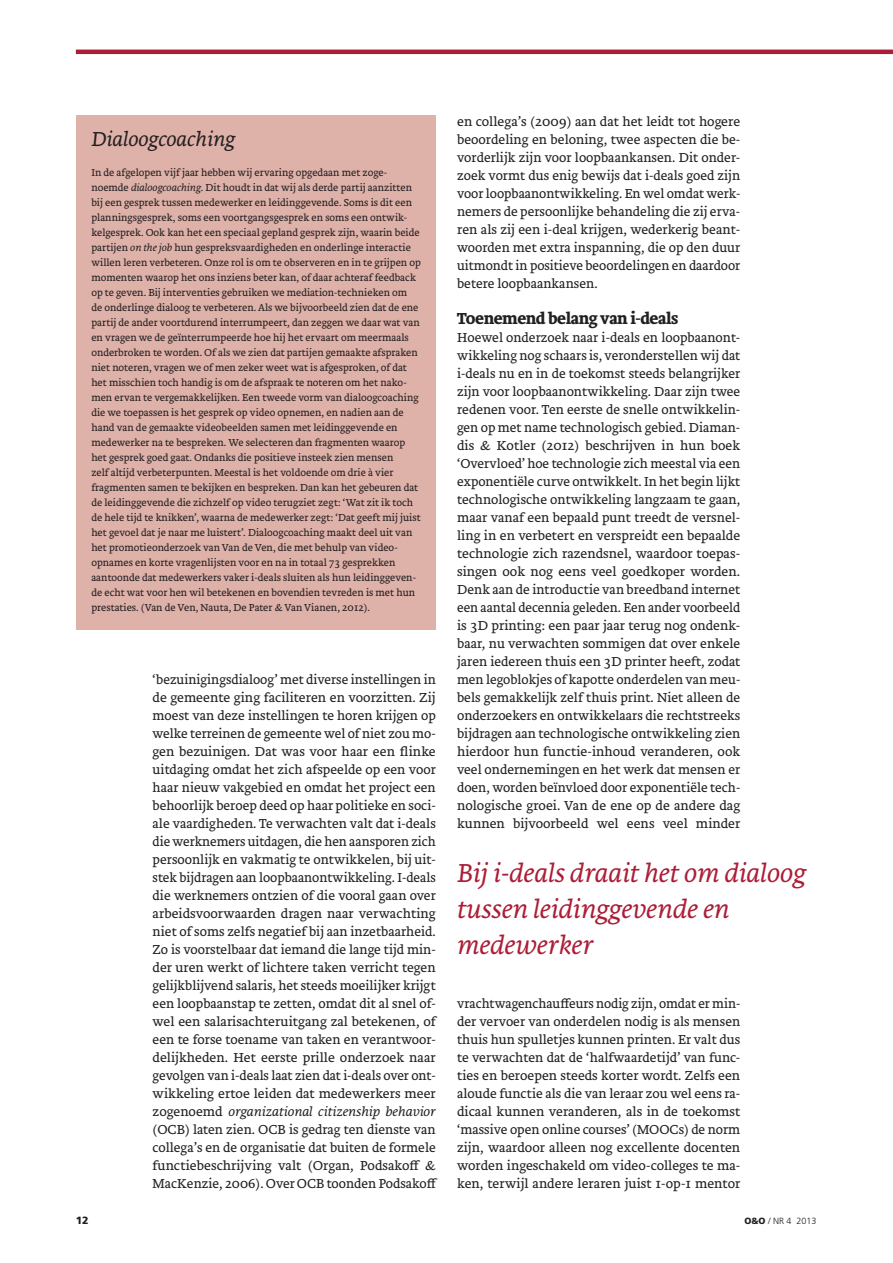
<style>
.page{position:relative;width:893px;height:1263px;background:#fff}
.page>*{position:absolute;margin:0;border:0;box-sizing:border-box;transform-origin:0 0}
.t1{font:italic 300 27px/36px "Brioni Text Std";color:#ac1d37}
.t2{font:italic 300 21px "Brioni Text Std";color:#231f20}
.t3{font:700 16.5px "Brioni Text Std";letter-spacing:-.025em;color:#231f20}
.t4{font:300 13.5px/18px "Brioni Text Std";color:#231f20;text-align:justify}
.t5{font:300 10.5px/15px "Brioni Text Std";color:#231f20}
.t6{font:900 10.5px "Frutiger LT Std";color:#231f20}
.t7{font:300 9px "Frutiger LT Std";color:#231f20}
.s1{font-style:italic}
.s2{font-weight:900}
</style>
<div class="page">
<hr style="left:76px;top:50px;width:817px;height:4px;background:#ac1d37">
<div style="left:76px;top:116px;width:360px;height:514px;background:#deb1a9"></div>
<h2 class="t2" style="left:91px;top:131px;width:145px">Dialoogcoaching</h2>
<p class="t5" style="left:91px;top:166px;width:331px">In de afgelopen vijf jaar hebben wij ervaring opgedaan met zoge&shy;noemde <span class="s1">dialoogcoaching</span>. Dit houdt in dat wij als derde partij aanzitten bij een gesprek tussen medewerker en leidinggevende. Soms is dit een planningsgesprek, soms een voortgangsgesprek en soms een ontwik&shy;kelgesprek. Ook kan het een speciaal gepland gesprek zijn, waarin beide partijen <span class="s1">on the job</span> hun gespreksvaardigheden en onderlinge interactie willen leren verbeteren. Onze rol is om te observeren en in te grijpen op momenten waarop het ons inziens beter kan, of daar achteraf feedback op te geven. Bij interventies gebruiken we mediation-technieken om de onderlinge dialoog te verbeteren. Als we bijvoorbeeld zien dat de ene partij de ander voortdurend interrumpeert, dan zeggen we daar wat van en vragen we de geïnterrumpeerde hoe hij het ervaart om meermaals onderbroken te worden. Of als we zien dat partijen gemaakte afspraken niet noteren, vragen we of men zeker weet wat is afgesproken, of dat het misschien toch handig is om de afspraak te noteren om het nako&shy;men ervan te vergemakkelijken. Een tweede vorm van dialoogcoaching die we toepassen is het gesprek op video opnemen, en nadien aan de hand van de gemaakte videobeelden samen met leidinggevende en medewerker na te bespreken. We selecteren dan fragmenten waarop het gesprek goed gaat. Ondanks die positieve insteek zien mensen<br>zelf altijd verbeterpunten. Meestal is het voldoende om drie à vier fragmenten samen te bekijken en bespreken. Dan kan het gebeuren dat de leidinggevende die zichzelf op video terugziet zegt: ‘Wat zit ik toch de hele tijd te knikken’, waarna de medewerker zegt: ‘Dat geeft mij juist het gevoel dat je naar me luistert’. Dialoogcoaching maakt deel uit van het promotieonderzoek van Van de Ven, die met behulp van video&shy;opnames en korte vragenlijsten voor en na in totaal 73 gesprekken aantoonde dat medewerkers vaker i-deals sluiten als hun leidinggeven&shy;de echt wat voor hen wil betekenen en bovendien tevreden is met hun prestaties. (Van de Ven, Nauta, De Pater &amp; Van Vianen, 2012).</p>
<p class="t6" style="left:76px;top:1216px;width:14px">12</p>
<p class="t4" style="left:153px;top:672px;width:286px">‘bezuinigingsdialoog’ met diverse instellingen in de gemeente ging faciliteren en voorzitten. Zij moest van deze instellingen te horen krijgen op welke terreinen de gemeente wel of niet zou mo&shy;gen bezuinigen. Dat was voor haar een flinke uitdaging omdat het zich afspeelde op een voor haar nieuw vakgebied en omdat het project een behoorlijk beroep deed op haar politieke en soci&shy;ale vaardigheden. Te verwachten valt dat i-deals die werknemers uitdagen, die hen aansporen zich persoonlijk en vakmatig te ontwikkelen, bij uit&shy;stek bijdragen aan loopbaanontwikkeling. I-deals die werknemers ontzien of die vooral gaan over arbeidsvoorwaarden dragen naar verwachting niet of soms zelfs negatief bij aan inzetbaarheid.<br>Zo is voorstelbaar dat iemand die lange tijd min&shy;der uren werkt of lichtere taken verricht tegen gelijkblijvend salaris, het steeds moeilijker krijgt een loopbaanstap te zetten, omdat dit al snel of&shy;wel een salarisachteruitgang zal betekenen, of een te forse toename van taken en verantwoor&shy;delijkheden. Het eerste prille onderzoek naar gevolgen van i-deals laat zien dat i-deals over ont&shy;wikkeling ertoe leiden dat medewerkers meer zogenoemd <span class="s1">organizational citizenship behavior </span>(OCB) laten zien. OCB is gedrag ten dienste van collega’s en de organisatie dat buiten de formele functiebeschrijving valt (Organ, Podsakoff &amp; MacKenzie, 2006). Over OCB toonden Podsakoff</p>
<p class="t4" style="left:457px;top:114px;width:285px">en collega’s (2009) aan dat het leidt tot hogere beoordeling en beloning, twee aspecten die be&shy;vorderlijk zijn voor loopbaankansen. Dit onder&shy;zoek vormt dus enig bewijs dat i-deals goed zijn voor loopbaanontwikkeling. En wel omdat werk&shy;nemers de persoonlijke behandeling die zij erva&shy;ren als zij een i-deal krijgen, wederkerig beant&shy;woorden met extra inspanning, die op den duur uitmondt in positieve beoordelingen en daardoor betere loopbaankansen.</p>
<p class="t3" style="left:457px;top:312px;width:223px">Toenemend belang van i-deals</p>
<p class="t4" style="left:457px;top:330px;width:285px">Hoewel onderzoek naar i-deals en loopbaanont&shy;wikkeling nog schaars is, veronderstellen wij dat i-deals nu en in de toekomst steeds belangrijker zijn voor loopbaanontwikkeling. Daar zijn twee redenen voor. Ten eerste de snelle ontwikkelin&shy;gen op met name technologisch gebied. Diaman&shy;dis &amp; Kotler (2012) beschrijven in hun boek ‘Overvloed’ hoe technologie zich meestal via een exponentiële curve ontwikkelt. In het begin lijkt technologische ontwikkeling langzaam te gaan, maar vanaf een bepaald punt treedt de versnel&shy;ling in en verbetert en verspreidt een bepaalde technologie zich razendsnel, waardoor toepas&shy;singen ook nog eens veel goedkoper worden.<br>Denk aan de introductie van breedband internet een aantal decennia geleden. Een ander voorbeeld is 3D printing: een paar jaar terug nog ondenk&shy;baar, nu verwachten sommigen dat over enkele jaren iedereen thuis een 3D printer heeft, zodat men legoblokjes of kapotte onderdelen van meu&shy;bels gemakkelijk zelf thuis print. Niet alleen de onderzoekers en ontwikkelaars die rechtstreeks bijdragen aan technologische ontwikkeling zien hierdoor hun functie-inhoud veranderen, ook veel ondernemingen en het werk dat mensen er doen, worden beïnvloed door exponentiële tech&shy;nologische groei. Van de ene op de andere dag kunnen bijvoorbeeld wel eens veel minder</p>
<h1 class="t1" style="left:457px;top:858px;width:350px">Bij i-deals draait het om dialoog tussen leidinggevende en medewerker</h1>
<p class="t4" style="left:457px;top:996px;width:285px">vrachtwagenchauffeurs nodig zijn, omdat er min&shy;der vervoer van onderdelen nodig is als mensen thuis hun spulletjes kunnen printen. Er valt dus te verwachten dat de ‘halfwaardetijd’ van func&shy;ties en beroepen steeds korter wordt. Zelfs een aloude functie als die van leraar zou wel eens ra&shy;dicaal kunnen veranderen, als in de toekomst ‘massive open online courses’ (MOOCs) de norm zijn, waardoor alleen nog excellente docenten worden ingeschakeld om video-colleges te ma&shy;ken, terwijl andere leraren juist 1-op-1 mentor</p>
<p class="t7" style="left:744px;top:1217px;width:74px"><span class="s2">O&amp;O</span> / NR 4 2013</p>
</div>
